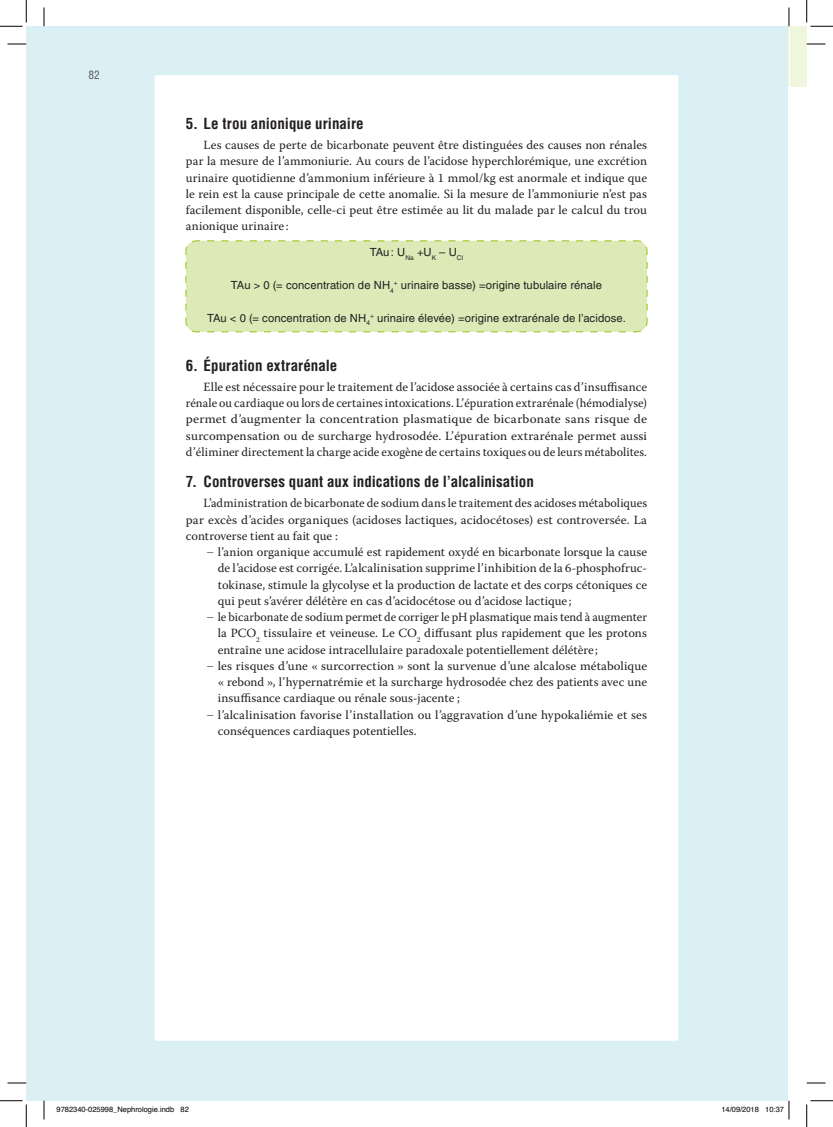
<style>
.page{position:relative;width:833px;height:1127px;background:#fff}
.page>*{position:absolute;margin:0;border:0;box-sizing:border-box;transform-origin:0 0}
.t1{font:700 condensed 15px "Helvetica LT Std";color:#231f20}
.t2{font:12.5px/16.2px "Warnock Pro";letter-spacing:.005em;color:#231f20;text-align:justify}
.t3{font:11.25px "Helvetica LT Std";letter-spacing:.01em;color:#231f20}
.t4{font:condensed 11.25px "Helvetica LT Std";color:#57585a}
.t5{font:7.5px "Helvetica";color:#000}
.s1{font-family:"Helvetica LT Std";font-weight:300}
</style>
<div class="page">
<div style="left:789px;top:26px;width:17px;height:60px;background:#eff6de"></div>
<div style="left:26px;top:26px;width:760px;height:1074px;background:#daf0f5"></div>
<div style="left:153px;top:74px;width:526px;height:967px;background:#fff;border:1px solid #daf0f5"></div>
<div style="left:185px;top:240px;width:463px;height:93px;background:#ddeab8"></div>
<svg style="left:8px;top:43px;width:18px;height:2px"></svg>
<svg style="left:806px;top:43px;width:19px;height:2px"></svg>
<svg style="left:8px;top:1082px;width:18px;height:1px"></svg>
<svg style="left:806px;top:1082px;width:19px;height:1px"></svg>
<svg style="left:43px;top:8px;width:2px;height:18px"></svg>
<svg style="left:43px;top:1100px;width:2px;height:19px"></svg>
<svg style="left:788px;top:8px;width:1px;height:18px"></svg>
<svg style="left:0;top:0;width:27px;height:27px"></svg>
<svg style="left:0;top:1100px;width:27px;height:26px"></svg>
<svg style="left:806px;top:0;width:26px;height:27px"></svg>
<svg style="left:806px;top:1100px;width:26px;height:26px"></svg>
<svg style="left:765px;top:1100px;width:24px;height:19px"></svg>
<p class="t4" style="left:88px;top:68px;width:13px">82</p>
<p class="t1" style="left:186px;top:114px;width:179px">5. Le trou anionique urinaire</p>
<p class="t2" style="left:186px;top:137px;width:462px;text-indent:18px">Les causes de perte de bicarbonate peuvent être distinguées des causes non rénales par la mesure de l’ammoniurie. Au cours de l’acidose hyperchlorémique, une excrétion urinaire quotidienne d’ammonium inférieure à 1 mmol/kg est anormale et indique que le rein est la cause principale de cette anomalie. Si la mesure de l’ammoniurie n’est pas facilement disponible, celle-ci peut être estimée au lit du malade par le calcul du trou anionique urinaire:</p>
<p class="t3" style="left:369px;top:245px;width:95px">TAu: U<sub>Na</sub> +U<sub>K</sub> – U<sub>Cl</sub></p>
<p class="t3" style="left:231px;top:278px;width:372px">TAu &gt; 0 (= concentration de NH<sub>4</sub><sup>+</sup> urinaire basse) =origine tubulaire rénale</p>
<p class="t3" style="left:207px;top:311px;width:420px">TAu &lt; 0 (= concentration de NH<sub>4</sub><sup>+</sup> urinaire élevée) =origine extrarénale de l’acidose.</p>
<p class="t1" style="left:186px;top:356px;width:153px">6. Épuration extrarénale</p>
<p class="t2" style="left:186px;top:378px;width:462px;text-indent:18px">Elle est nécessaire pour le traitement de l’acidose associée à certains cas d’insuffisance rénale ou cardiaque ou lors de certaines intoxications. L’épuration extrarénale (hémodialyse) permet d’augmenter la concentration plasmatique de bicarbonate sans risque de surcompensation ou de surcharge hydrosodée. L’épuration extrarénale permet aussi d’éliminer directement la charge acide exogène de certains toxiques ou de leurs métabolites.</p>
<p class="t1" style="left:186px;top:472px;width:349px">7. Controverses quant aux indications de l’alcalinisation</p>
<p class="t2" style="left:186px;top:494px;width:462px;text-indent:18px">L’administration de bicarbonate de sodium dans le traitement des acidoses métaboliques par excès d’acides organiques (acidoses lactiques, acidocétoses) est controversée. La controverse tient au fait que :</p>
<p class="t2" style="left:218px;top:543px;width:430px;text-indent:-11px"><span class="s1">–</span> l’anion organique accumulé est rapidement oxydé en bicarbonate lorsque la cause de l’acidose est corrigée. L’alcalinisation supprime l’inhibition de la 6-phosphofruc&shy;tokinase, stimule la glycolyse et la production de lactate et des corps cétoniques ce qui peut s’avérer délétère en cas d’acidocétose ou d’acidose lactique ;</p>
<p class="t2" style="left:218px;top:608px;width:430px;text-indent:-11px"><span class="s1">–</span> le bicarbonate de sodium permet de corriger le pH plasmatique mais tend à augmenter la PCO<sub>2</sub> tissulaire et veineuse. Le CO<sub>2</sub> diffusant plus rapidement que les protons entraîne une acidose intracellulaire paradoxale potentiellement délétère ;</p>
<p class="t2" style="left:218px;top:657px;width:430px;text-indent:-11px"><span class="s1">–</span> les risques d’une « surcorrection » sont la survenue d’une alcalose métabolique « rebond », l’hypernatrémie et la surcharge hydrosodée chez des patients avec une insuffisance cardiaque ou rénale sous-jacente ;</p>
<p class="t2" style="left:218px;top:706px;width:430px;text-indent:-11px"><span class="s1">–</span> l’alcalinisation favorise l’installation ou l’aggravation d’une hypokaliémie et ses conséquences cardiaques potentielles.</p>
<p class="t5" style="left:56px;top:1103px;width:134px">9782340-025998_Nephrologie.indb 82</p>
<p class="t5" style="left:721px;top:1103px;width:64px">14/09/2018 10:37</p>
</div>
